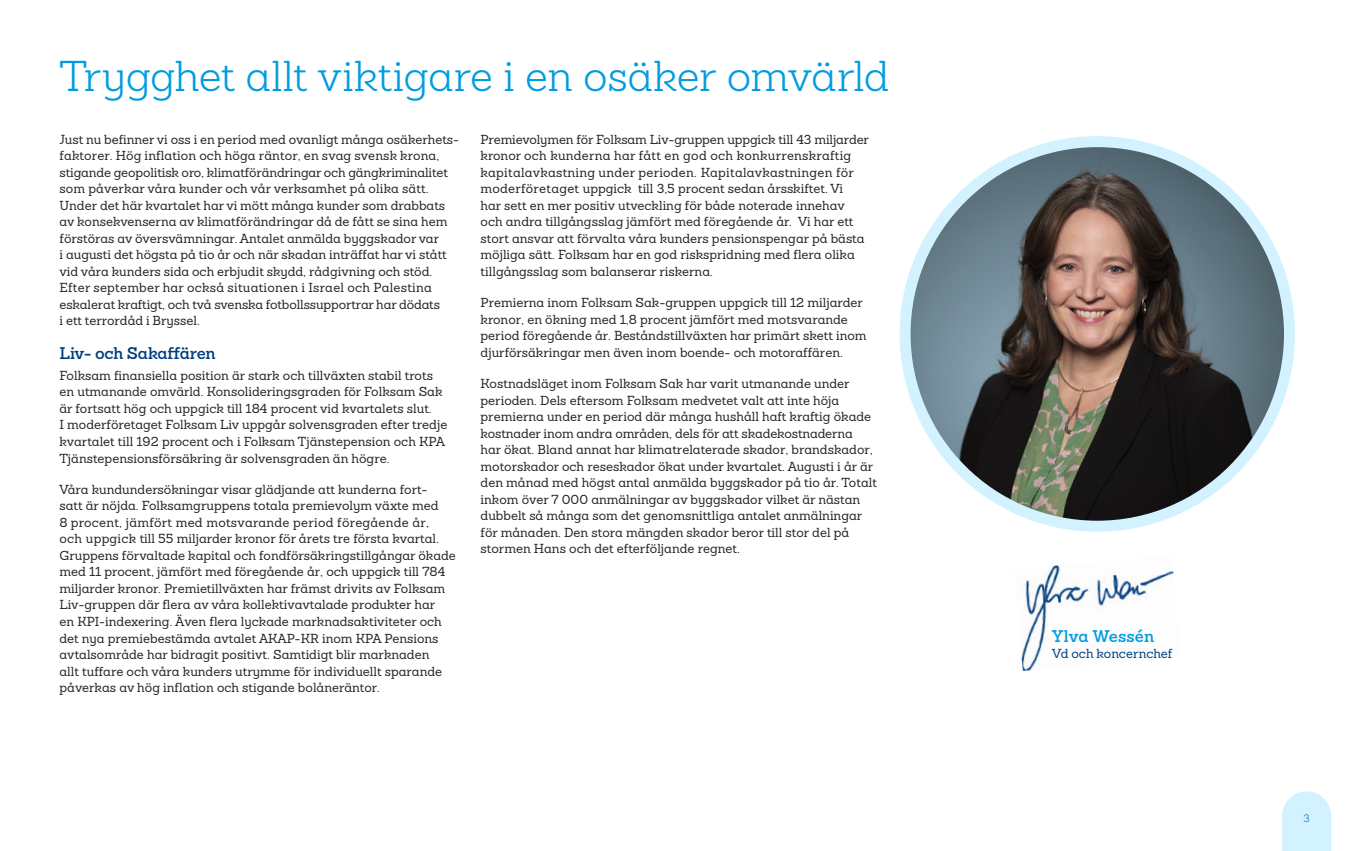
<style>
.page{position:relative;width:1361px;height:851px;background:#fff}
.page>*{position:absolute;margin:0;border:0;box-sizing:border-box;transform-origin:0 0}
.Rubrik_2_Blå_28_32{font:300 42px "Sanchez Folksam";letter-spacing:-.015em;color:#009ce0}
.Rubrik_4_Blå_11_14{font:600 16.5px "Sanchez Folksam";letter-spacing:-.015em;color:#003e80}
.t1{font:600 16.5px "Sanchez Folksam";letter-spacing:.005em;color:#009ce0}
.Brödtext_2_8_5_11{font:500 12.75px/16.5px "Sanchez Folksam";color:#22252b}
.B2_Brödtext_rad_2_8_5_11{font:500 12.75px/16.5px "Sanchez Folksam";color:#22252b}
.t2{font:500 12.75px "Sanchez Folksam";color:#003e80}
.t3{font:300 10.5px "Sanchez Folksam";color:#0075bc}
</style>
<div class="page">
<img style="left:1021px;top:565px;width:153px;height:105px">
<img style="left:905px;top:142px;width:384px;height:384px;border-radius:192px">
<div style="left:899px;top:136px;width:396px;height:395px;border:11px solid #d2f2ff;border-radius:50%"></div>
<svg style="left:1282px;top:791px;width:49px;height:59px;background:#d6f3ff"></svg>
<p class="Rubrik_2_Blå_28_32" style="left:60px;top:50px;width:831px">Trygghet allt viktigare i en osäker omvärld</p>
<p class="B2_Brödtext_rad_2_8_5_11" style="left:60px;top:131px;width:401px">Just nu befinner vi oss i en period med ovanligt många osäkerhets&shy;faktorer. Hög inflation och höga räntor, en svag svensk krona, stigande geopolitisk oro, klimatförändringar och gängkriminalitet som påverkar våra kunder och vår verksamhet på olika sätt.<br>Under det här kvartalet har vi mött många kunder som drabbats av konsekvenserna av klimatförändringar då de fått se sina hem förstöras av översvämningar. Antalet anmälda byggskador var<br>i augusti det högsta på tio år och när skadan inträffat har vi stått vid våra kunders sida och erbjudit skydd, rådgivning och stöd.<br>Efter september har också situationen i Israel och Palestina eskalerat kraftigt, och två svenska fotbollssupportrar har dödats<br>i ett terrordåd i Bryssel.</p>
<p class="Rubrik_4_Blå_11_14" style="left:60px;top:342px;width:158px">Liv- och Sakaffären</p>
<p class="Brödtext_2_8_5_11" style="left:60px;top:367px;width:389px">Folksam finansiella position är stark och tillväxten stabil trots en utmanande omvärld. Konsolideringsgraden för Folksam Sak är fortsatt hög och uppgick till 184 procent vid kvartalets slut.<br>I moderföretaget Folksam Liv uppgår solvensgraden efter tredje kvartalet till 192 procent och i Folksam Tjänstepension och KPA Tjänstepensionsförsäkring är solvensgraden än högre.</p>
<p class="Brödtext_2_8_5_11" style="left:60px;top:481px;width:398px">Våra kundundersökningar visar glädjande att kunderna fort-<br>satt är nöjda. Folksamgruppens totala premievolym växte med<br>8 procent, jämfört med motsvarande period föregående år,<br>och uppgick till 55 miljarder kronor för årets tre första kvartal.<br>Gruppens förvaltade kapital och fondförsäkringstillgångar ökade med 11 procent, jämfört med föregående år, och uppgick till 784 miljarder kronor. Premietillväxten har främst drivits av Folksam Liv-gruppen där flera av våra kollektivavtalade produkter har<br>en KPI-indexering. Även flera lyckade marknadsaktiviteter och det nya premiebestämda avtalet AKAP-KR inom KPA Pensions avtalsområde har bidragit positivt. Samtidigt blir marknaden<br>allt tuffare och våra kunders utrymme för individuellt sparande påverkas av hög inflation och stigande bolåneräntor.</p>
<p class="Brödtext_2_8_5_11" style="left:480px;top:131px;width:390px">Premievolymen för Folksam Liv-gruppen uppgick till 43 miljarder kronor och kunderna har fått en god och konkurrenskraftig kapitalavkastning under perioden. Kapitalavkastningen för moderföretaget uppgick till 3,5 procent sedan årsskiftet. Vi<br>har sett en mer positiv utveckling för både noterade innehav och andra tillgångsslag jämfört med föregående år. Vi har ett stort ansvar att förvalta våra kunders pensionspengar på bästa möjliga sätt. Folksam har en god riskspridning med flera olika tillgångsslag som balanserar riskerna.</p>
<p class="Brödtext_2_8_5_11" style="left:480px;top:294px;width:387px">Premierna inom Folksam Sak-gruppen uppgick till 12 miljarder kronor, en ökning med 1,8 procent jämfört med motsvarande period föregående år. Beståndstillväxten har primärt skett inom djurförsäkringar men även inom boende- och motoraffären.</p>
<p class="Brödtext_2_8_5_11" style="left:480px;top:375px;width:398px">Kostnadsläget inom Folksam Sak har varit utmanande under perioden. Dels eftersom Folksam medvetet valt att inte höja premierna under en period där många hushåll haft kraftig ökade kostnader inom andra områden, dels för att skadekostnaderna<br>har ökat. Bland annat har klimatrelaterade skador, brandskador, motorskador och reseskador ökat under kvartalet. Augusti i år är den månad med högst antal anmälda byggskador på tio år. Totalt inkom över 7 000 anmälningar av byggskador vilket är nästan dubbelt så många som det genomsnittliga antalet anmälningar för månaden. Den stora mängden skador beror till stor del på stormen Hans och det efterföljande regnet.</p>
<p class="t1" style="left:1052px;top:624px;width:103px">Ylva Wessén</p>
<p class="t2" style="left:1052px;top:645px;width:122px">Vd och koncernchef</p>
<p class="t3" style="left:1303px;top:811px;width:8px">3</p>
</div>
